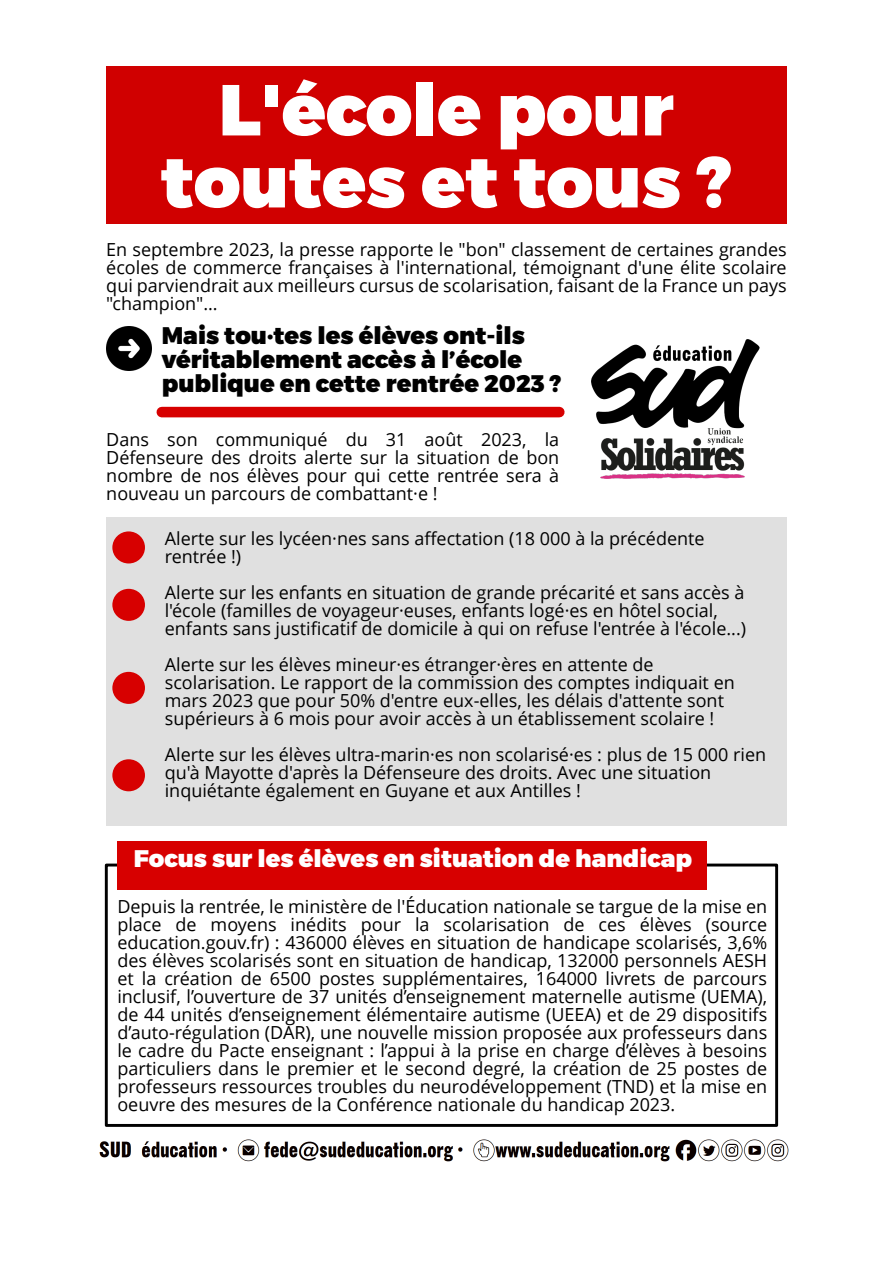
<style>
.page{position:relative;width:893px;height:1263px;background:#fff}
.page>*{position:absolute;margin:0;border:0;box-sizing:border-box;transform-origin:0 0}
.t1{font:900 72px/72px "Montserrat";color:#fff;text-align:center}
.t2{font:900 24px/24px "Montserrat";color:#000}
.t3{font:900 24px "Montserrat";color:#fff}
.t4{font:18px/18px "Open Sans";color:#000}
</style>
<div class="page">
<div style="left:106px;top:66px;width:681px;height:158px;background:#d00000"></div>
<img style="left:99px;top:1139px;width:690px;height:23px">
<img style="left:106px;top:326px;width:45px;height:45px">
<div style="left:162px;top:407px;width:397px;height:10px;background:#d70000"></div>
<div style="left:106px;top:518px;width:681px;height:308px;background:#e0e0e0"></div>
<div style="left:112px;top:531px;width:33px;height:32px;background:#d70000;border-radius:50%"></div>
<div style="left:112px;top:589px;width:33px;height:32px;background:#d70000;border-radius:50%"></div>
<div style="left:112px;top:672px;width:33px;height:32px;background:#d70000;border-radius:50%"></div>
<div style="left:105px;top:863px;width:673px;height:264px;background:#fff;border:3px solid #000"></div>
<div style="left:112px;top:759px;width:33px;height:32px;background:#d70000;border-radius:50%"></div>
<div style="left:117px;top:841px;width:590px;height:48px;background:#d70000"></div>
<img style="left:584px;top:339px;width:183px;height:179px">
<h1 class="t1" style="left:161px;top:74px;width:573px">L'école pour toutes et tous ?</h1>
<p class="t4" style="left:106px;top:242px;width:682px;text-align:justify">En septembre 2023, la presse rapporte le "bon" classement de certaines grandes écoles de commerce françaises à l'international, témoignant d'une élite scolaire qui parviendrait aux meilleurs cursus de scolarisation, faisant de la France un pays "champion"...</p>
<h2 class="t2" style="left:162px;top:323px;width:401px">Mais tou·tes les élèves ont-ils véritablement accès à l’école publique en cette rentrée 2023 ?</h2>
<p class="t4" style="left:106px;top:432px;width:454px;text-align:justify">Dans son communiqué du 31 août 2023, la Défenseure des droits alerte sur la situation de bon nombre de nos élèves pour qui cette rentrée sera à nouveau un parcours de combattant·e !</p>
<p class="t4" style="left:165px;top:531px;width:541px">Alerte sur les lycéen·nes sans affectation (18 000 à la précédente rentrée !)</p>
<p class="t4" style="left:165px;top:585px;width:583px">Alerte sur les enfants en situation de grande précarité et sans accès à l'école (familles de voyageur·euses, enfants logé·es en hôtel social, enfants sans justificatif de domicile à qui on refuse l'entrée à l'école...)</p>
<p class="t4" style="left:165px;top:657px;width:572px">Alerte sur les élèves mineur·es étranger·ères en attente de scolarisation. Le rapport de la commission des comptes indiquait en mars 2023 que pour 50% d'entre eux-elles, les délais d'attente sont supérieurs à 6 mois pour avoir accès à un établissement scolaire !</p>
<p class="t4" style="left:165px;top:747px;width:603px">Alerte sur les élèves ultra-marin·es non scolarisé·es : plus de 15 000 rien qu'à Mayotte d'après la Défenseure des droits. Avec une situation inquiétante également en Guyane et aux Antilles !</p>
<h2 class="t3" style="left:134px;top:844px;width:560px">Focus sur les élèves en situation de handicap</h2>
<p class="t4" style="left:117px;top:899px;width:651px;text-align:justify">Depuis la rentrée, le ministère de l'Éducation nationale se targue de la mise en place de moyens inédits pour la scolarisation de ces élèves (source education.gouv.fr) : 436000 élèves en situation de handicape scolarisés, 3,6% des élèves scolarisés sont en situation de handicap, 132000 personnels AESH et la création de 6500 postes supplémentaires, 164000 livrets de parcours inclusif, l’ouverture de 37 unités d’enseignement maternelle autisme (UEMA), de 44 unités d’enseignement élémentaire autisme (UEEA) et de 29 dispositifs d’auto-régulation (DAR), une nouvelle mission proposée aux professeurs dans le cadre du Pacte enseignant : l’appui à la prise en charge d’élèves à besoins particuliers dans le premier et le second degré, la création de 25 postes de professeurs ressources troubles du neurodéveloppement (TND) et la mise en oeuvre des mesures de la Conférence nationale du handicap 2023.</p>
</div>
